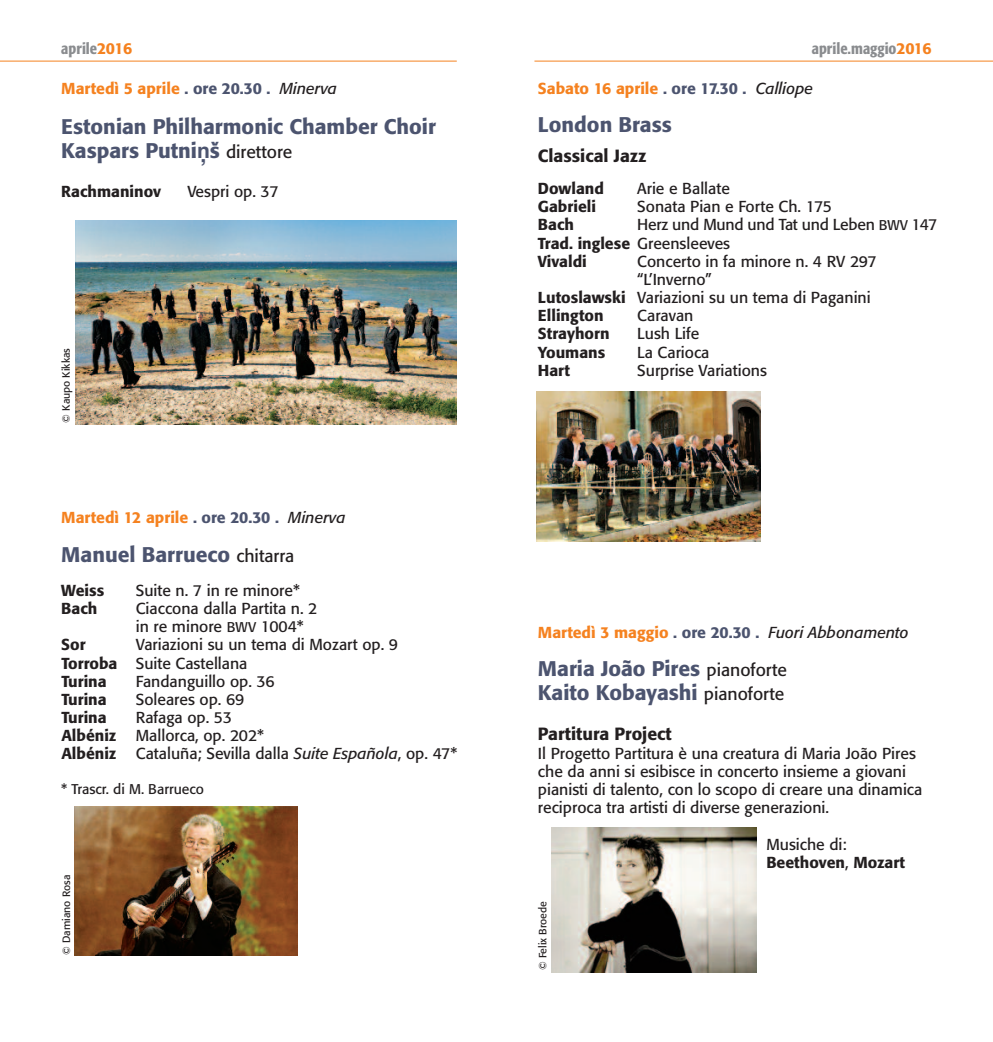
<style>
.page{position:relative;width:993px;height:1042px;background:#fff}
.page>*{position:absolute;margin:0;border:0;box-sizing:border-box;transform-origin:0 0}
.t1{font:500 21px/24.2px "Formata";color:#4c546f}
.t2{font:500 17.5px "Formata";color:#231f20}
.t3{font:15.75px/18.2px "Formata";color:#231f20}
.t4{font:500 15.75px/18.2px "Formata";color:#231f20}
.t5{font:500 15.75px "Formata";color:#f58220}
.t6{font:15.75px/18.2px "Formata";letter-spacing:-.02em;color:#231f20}
.t7{font:italic 15.75px "Formata";color:#231f20}
.t8{font:500 condensed 15.75px "Formata";color:#8a8c8f}
.t9{font:14px "Formata";color:#231f20}
.t10{font:10.5px "Formata";color:#231f20}
.s1{font-stretch:normal;color:#f58220}
.s2{color:#4c546f}
.s3{font-weight:400;font-style:italic;color:#231f20}
.s4{font-family:"Helvetica";font-weight:700}
.s5{font-weight:400;font-size:17.5px;color:#231f20}
.s6{font-size:14px}
.s7{font-weight:500}
.s8{font-style:italic}
.s9{font-weight:500;font-style:normal;color:#f58220}
.s10{font-weight:500;font-style:normal;color:#4c546f}
.s11{font-weight:400}
</style>
<div class="page">
<hr style="left:534px;top:61px;width:458px;height:1px;background:#f58220">
<hr style="left:0;top:61px;width:456px;height:1px;background:#f58220">
<img style="left:536px;top:391px;width:224px;height:151px">
<img style="left:74px;top:807px;width:223px;height:148px">
<img style="left:76px;top:220px;width:380px;height:205px">
<img style="left:551px;top:827px;width:204px;height:145px">
<p class="t8" style="left:61px;top:43px;width:72px">aprile<span class="s1">2016</span></p>
<p class="t8" style="left:811px;top:43px;width:121px">aprile.maggio<span class="s1">2016</span></p>
<p class="t5" style="left:537px;top:81px;width:276px">Sabato 16 aprile <span class="s2">. ore 17.30 .</span> <span class="s3">Calliope</span></p>
<h1 class="t1" style="left:537px;top:114px;width:135px">London Brass</h1>
<p class="t2" style="left:537px;top:148px;width:110px">Classical Jazz</p>
<p class="t4" style="left:537px;top:181px;width:67px">Dowland</p>
<p class="t3" style="left:637px;top:181px;width:94px">Arie e Ballate</p>
<p class="t4" style="left:537px;top:199px;width:60px">Gabrieli</p>
<p class="t3" style="left:637px;top:199px;width:196px">Sonata Pian e Forte Ch. 175</p>
<p class="t4" style="left:537px;top:217px;width:38px">Bach</p>
<p class="t5" style="left:61px;top:81px;width:277px">Martedì 5 aprile <span class="s2">. ore 20.30 .</span> <span class="s3">Minerva</span></p>
<h1 class="t1" style="left:61px;top:116px;width:376px">Estonian Philharmonic Chamber Choir<br>Kaspars Putni<span class="s4">ņ</span>š <span class="s5">direttore</span></h1>
<p class="t4" style="left:61px;top:183px;width:101px">Rachmaninov</p>
<p class="t3" style="left:187px;top:183px;width:93px">Vespri op. 37</p>
<p class="t6" style="left:537px;top:217px;width:400px;text-indent:99px">Herz und Mund und Tat und Leben <span class="s6">BWV</span> 147<br><span class="s7">Trad. inglese</span> Greensleeves<br><span class="s7">Vivaldi</span></p>
<p class="t3" style="left:637px;top:253px;width:241px">Concerto in fa minore n. 4 RV 297</p>
<p class="t3" style="left:637px;top:272px;width:76px">“L’Inverno”</p>
<p class="t3" style="left:537px;top:290px;width:334px"><span class="s7">Lutoslawski</span> Variazioni su un tema di Paganini</p>
<p class="t4" style="left:538px;top:308px;width:67px">Ellington</p>
<p class="t3" style="left:637px;top:308px;width:58px">Caravan</p>
<p class="t4" style="left:538px;top:326px;width:73px">Strayhorn</p>
<p class="t3" style="left:637px;top:326px;width:63px">Lush Life</p>
<p class="t4" style="left:538px;top:344px;width:69px">Youmans</p>
<p class="t3" style="left:637px;top:344px;width:74px">La Carioca</p>
<p class="t4" style="left:538px;top:362px;width:34px">Hart</p>
<p class="t3" style="left:637px;top:362px;width:131px">Surprise Variations</p>
<p class="t10" style="left:62px;top:423px;width:76px;rotate:-90deg">© Kaupo Kikkas</p>
<p class="t5" style="left:61px;top:511px;width:286px">Martedì 12 aprile <span class="s2">. ore 20.30 .</span> <span class="s3">Minerva</span></p>
<h1 class="t1" style="left:61px;top:544px;width:234px">Manuel Barrueco <span class="s5">chitarra</span></h1>
<p class="t4" style="left:61px;top:582px;width:44px">Weiss</p>
<p class="t3" style="left:136px;top:582px;width:166px">Suite n. 7 in re minore*</p>
<p class="t4" style="left:61px;top:601px;width:38px">Bach</p>
<p class="t3" style="left:136px;top:601px;width:183px">Ciaccona dalla Partita n. 2 in re minore <span class="s6">BWV</span> 1004*</p>
<p class="t4" style="left:61px;top:637px;width:26px">Sor</p>
<p class="t3" style="left:61px;top:637px;width:338px;text-indent:74px">Variazioni su un tema di Mozart op. 9<br><span class="s7">Torroba</span> Suite Castellana<br><span class="s7">Turina</span></p>
<p class="t3" style="left:136px;top:673px;width:140px">Fandanguillo op. 36</p>
<p class="t4" style="left:61px;top:691px;width:47px">Turina</p>
<p class="t3" style="left:136px;top:691px;width:110px">Soleares op. 69</p>
<p class="t4" style="left:61px;top:710px;width:47px">Turina</p>
<p class="t3" style="left:61px;top:710px;width:397px;text-indent:74px">Rafaga op. 53<br><span class="s7">Albéniz</span> Mallorca, op. 202*<br><span class="s7">Albéniz</span> Cataluña; Sevilla dalla <span class="s8">Suite Española</span>, op. 47*</p>
<p class="t9" style="left:61px;top:783px;width:144px">* Trascr. di M. Barrueco</p>
<p class="t10" style="left:62px;top:955px;width:82px;rotate:-90deg">© Damiano Rosa</p>
<p class="t7" style="left:537px;top:625px;width:372px"><span class="s9">Martedì 3 maggio</span> <span class="s10">. ore 20.30 .</span> Fuori Abbonamento</p>
<h1 class="t1" style="left:537px;top:658px;width:250px">Maria João Pires <span class="s5">pianoforte<br></span>Kaito Kobayashi <span class="s5">pianoforte</span></h1>
<p class="t2" style="left:537px;top:726px;width:135px">Partitura Project</p>
<p class="t3" style="left:537px;top:745px;width:386px">Il Progetto Partitura è una creatura di Maria João Pires che da anni si esibisce in concerto insieme a giovani pianisti di talento, con lo scopo di creare una dinamica reciproca tra artisti di diverse generazioni.</p>
<p class="t4" style="left:766px;top:836px;width:140px"><span class="s11">Musiche di:<br></span>Beethoven<span class="s11">,</span> Mozart</p>
<p class="t10" style="left:538px;top:970px;width:71px;rotate:-90deg">© Felix Broede</p>
</div>
